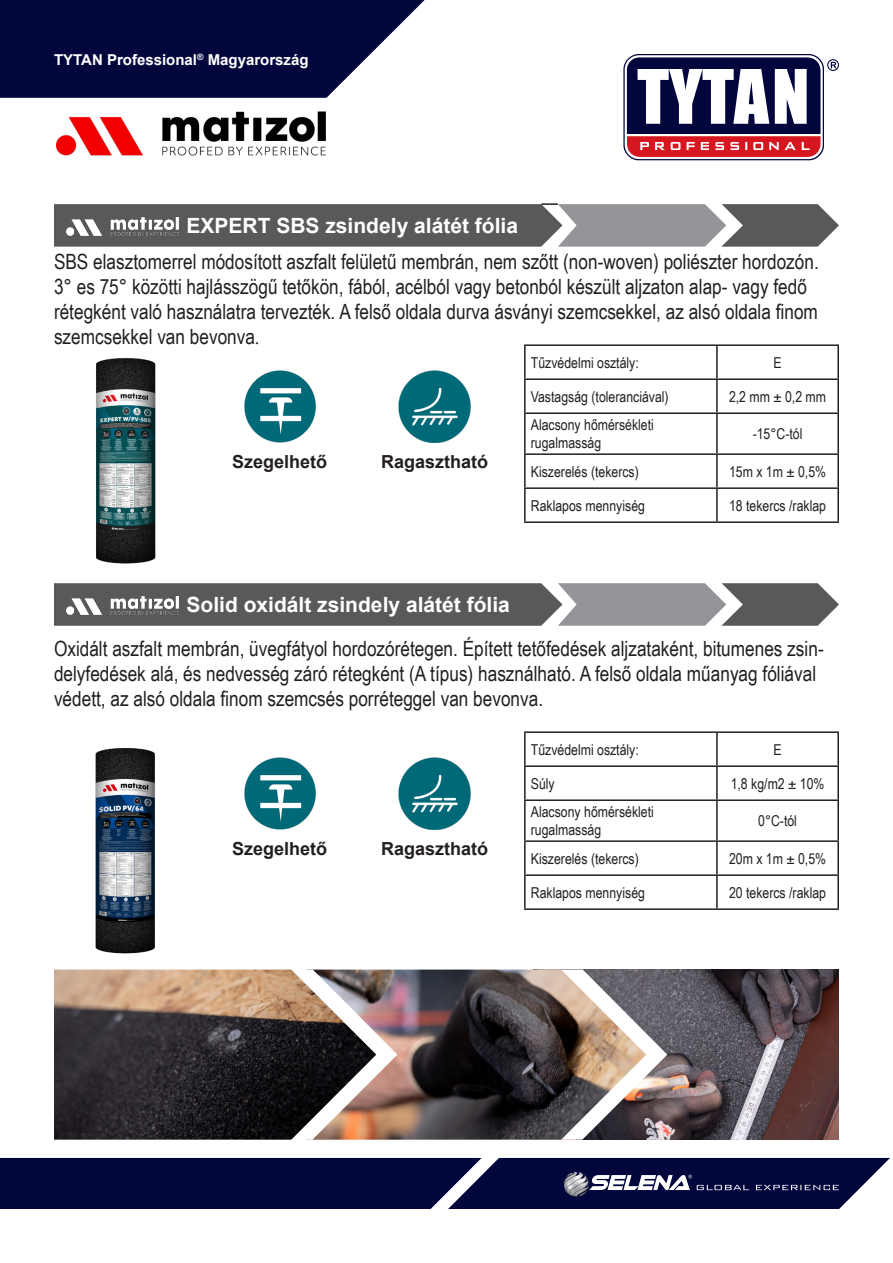
<style>
.page{position:relative;width:893px;height:1263px;background:#fff}
.page>*{position:absolute;margin:0;border:0;box-sizing:border-box;transform-origin:0 0}
.t1{font:21px/25.2px "Arial Narrow";color:#231f20}
.t2{font:700 21px "Arial";color:#fff}
.t3{font:700 18px "Arial";color:#231f20}
.t4{font:15px/18px "Arial Narrow";color:#231f20}
.t5{font:700 15px "Arial";color:#fff}
.s1{font-family:"Minion Pro";font-size:18px}
</style>
<div class="page">
<svg style="left:0;top:0;width:425px;height:98px;background:#1e2253"></svg>
<svg style="left:623px;top:54px;width:201px;height:106px"></svg>
<div style="left:625px;top:55px;width:198px;height:104px;background:linear-gradient(to right,#fefefe,#fff);border-radius:14px"></div>
<svg style="left:827px;top:59px;width:12px;height:12px"></svg>
<svg style="left:627px;top:57px;width:193px;height:100px"></svg>
<svg style="left:0;top:1158px;width:890px;height:51px;background:#161a4c"></svg>
<img style="left:57px;top:111px;width:269px;height:45px">
<img style="left:667px;top:969px;width:172px;height:171px">
<svg style="left:646px;top:969px;width:21px;height:171px;background:#8d8488"></svg>
<img style="left:397px;top:969px;width:249px;height:171px">
<svg style="left:376px;top:969px;width:21px;height:171px;background:#ae8b83"></svg>
<img style="left:54px;top:969px;width:322px;height:171px">
<svg style="left:54px;top:203px;width:785px;height:44px;background:#737474"></svg>
<img style="left:67px;top:215px;width:111px;height:22px">
<svg style="left:54px;top:583px;width:785px;height:43px;background:#707071"></svg>
<img style="left:67px;top:594px;width:111px;height:22px">
<hr style="left:524px;top:344px;width:193px;height:2px;background:#231f20">
<hr style="left:524px;top:346px;width:2px;height:32px;background:#231f20">
<hr style="left:717px;top:344px;width:122px;height:2px;background:#231f20">
<hr style="left:716px;top:346px;width:2px;height:32px;background:#231f20">
<hr style="left:837px;top:346px;width:2px;height:32px;background:#231f20">
<hr style="left:524px;top:378px;width:193px;height:2px;background:#231f20">
<hr style="left:524px;top:380px;width:2px;height:32px;background:#231f20">
<hr style="left:717px;top:378px;width:122px;height:2px;background:#231f20">
<hr style="left:716px;top:380px;width:2px;height:32px;background:#231f20">
<hr style="left:837px;top:380px;width:2px;height:32px;background:#231f20">
<hr style="left:524px;top:412px;width:193px;height:2px;background:#231f20">
<hr style="left:524px;top:414px;width:2px;height:39px;background:#231f20">
<hr style="left:717px;top:412px;width:122px;height:2px;background:#231f20">
<hr style="left:716px;top:414px;width:2px;height:39px;background:#231f20">
<hr style="left:837px;top:414px;width:2px;height:39px;background:#231f20">
<hr style="left:524px;top:453px;width:193px;height:2px;background:#231f20">
<hr style="left:524px;top:455px;width:2px;height:32px;background:#231f20">
<hr style="left:717px;top:453px;width:122px;height:2px;background:#231f20">
<hr style="left:716px;top:455px;width:2px;height:32px;background:#231f20">
<hr style="left:837px;top:455px;width:2px;height:32px;background:#231f20">
<hr style="left:524px;top:487px;width:193px;height:2px;background:#231f20">
<hr style="left:524px;top:489px;width:2px;height:32px;background:#231f20">
<hr style="left:717px;top:487px;width:122px;height:2px;background:#231f20">
<hr style="left:716px;top:489px;width:2px;height:32px;background:#231f20">
<hr style="left:837px;top:489px;width:2px;height:32px;background:#231f20">
<hr style="left:524px;top:521px;width:193px;height:2px;background:#231f20">
<hr style="left:717px;top:521px;width:122px;height:2px;background:#231f20">
<img style="left:398px;top:370px;width:73px;height:72px">
<img style="left:244px;top:370px;width:72px;height:72px">
<img style="left:96px;top:358px;width:60px;height:206px">
<img style="left:95px;top:748px;width:60px;height:206px">
<hr style="left:524px;top:731px;width:193px;height:2px;background:#231f20">
<hr style="left:524px;top:733px;width:2px;height:32px;background:#231f20">
<hr style="left:717px;top:731px;width:122px;height:2px;background:#231f20">
<hr style="left:716px;top:733px;width:2px;height:32px;background:#231f20">
<hr style="left:837px;top:733px;width:2px;height:32px;background:#231f20">
<hr style="left:524px;top:765px;width:193px;height:2px;background:#231f20">
<hr style="left:524px;top:767px;width:2px;height:32px;background:#231f20">
<hr style="left:717px;top:765px;width:122px;height:2px;background:#231f20">
<hr style="left:716px;top:767px;width:2px;height:32px;background:#231f20">
<hr style="left:837px;top:767px;width:2px;height:32px;background:#231f20">
<hr style="left:524px;top:799px;width:193px;height:2px;background:#231f20">
<hr style="left:524px;top:801px;width:2px;height:39px;background:#231f20">
<hr style="left:717px;top:799px;width:122px;height:2px;background:#231f20">
<hr style="left:716px;top:801px;width:2px;height:39px;background:#231f20">
<hr style="left:837px;top:801px;width:2px;height:39px;background:#231f20">
<hr style="left:524px;top:840px;width:193px;height:2px;background:#231f20">
<hr style="left:524px;top:842px;width:2px;height:32px;background:#231f20">
<hr style="left:717px;top:840px;width:122px;height:2px;background:#231f20">
<hr style="left:716px;top:842px;width:2px;height:32px;background:#231f20">
<hr style="left:837px;top:842px;width:2px;height:32px;background:#231f20">
<hr style="left:524px;top:874px;width:193px;height:2px;background:#231f20">
<hr style="left:524px;top:876px;width:2px;height:32px;background:#231f20">
<hr style="left:717px;top:874px;width:122px;height:2px;background:#231f20">
<hr style="left:716px;top:876px;width:2px;height:32px;background:#231f20">
<hr style="left:837px;top:876px;width:2px;height:32px;background:#231f20">
<hr style="left:524px;top:908px;width:193px;height:2px;background:#231f20">
<hr style="left:717px;top:908px;width:122px;height:2px;background:#231f20">
<img style="left:398px;top:757px;width:73px;height:72px">
<img style="left:244px;top:757px;width:72px;height:72px">
<p class="t5" style="left:54px;top:49px;width:256px">TYTAN Professional<sup>®</sup> Magyarország</p>
<p class="t2" style="left:187px;top:211px;width:333px">EXPERT SBS zsindely alátét fólia</p>
<p class="t1" style="left:54px;top:248px;width:766px">SBS elasztomerrel módosított aszfalt felületű membrán, nem szőtt (non-woven) poliészter hordozón.<br>3° es 75° közötti hajlásszögű tetőkön, fából, acélból vagy betonból készült aljzaton alap- vagy fedő rétegként való használatra tervezték. A felső oldala durva ásványi szemcsekkel, az alsó oldala finom szemcsekkel van bevonva<span class="s1">.</span></p>
<p class="t3" style="left:232px;top:449px;width:97px">Szegelhető</p>
<p class="t3" style="left:381px;top:449px;width:109px">Ragasztható</p>
<p class="t4" style="left:531px;top:353px;width:109px">Tűzvédelmi osztály:</p>
<p class="t4" style="left:773px;top:353px;width:10px">E</p>
<p class="t4" style="left:531px;top:387px;width:139px">Vastagság (toleranciával)</p>
<p class="t4" style="left:729px;top:387px;width:99px">2,2 mm ± 0,2 mm</p>
<p class="t4" style="left:531px;top:415px;width:125px">Alacsony hőmérsékleti rugalmasság</p>
<p class="t4" style="left:753px;top:424px;width:51px">-15°C-tól</p>
<p class="t4" style="left:531px;top:462px;width:109px">Kiszerelés (tekercs)</p>
<p class="t4" style="left:729px;top:462px;width:99px">15m x 1m ± 0,5%</p>
<p class="t4" style="left:531px;top:496px;width:116px">Raklapos mennyiség</p>
<p class="t4" style="left:729px;top:496px;width:99px">18 tekercs /raklap</p>
<p class="t2" style="left:187px;top:590px;width:325px">Solid oxidált zsindely alátét fólia</p>
<p class="t1" style="left:54px;top:635px;width:771px">Oxidált aszfalt membrán, üvegfátyol hordozórétegen. Épített tetőfedések aljzataként, bitumenes zsin&shy;delyfedések alá, és nedvesség záró rétegként (A típus) használható. A felső oldala műanyag fóliával védett, az alsó oldala finom szemcsés porréteggel van bevonva.</p>
<p class="t3" style="left:232px;top:836px;width:97px">Szegelhető</p>
<p class="t3" style="left:381px;top:836px;width:109px">Ragasztható</p>
<p class="t4" style="left:531px;top:740px;width:109px">Tűzvédelmi osztály:</p>
<p class="t4" style="left:773px;top:740px;width:10px">E</p>
<p class="t4" style="left:531px;top:774px;width:25px">Súly</p>
<p class="t4" style="left:731px;top:774px;width:95px">1,8 kg/m2 ± 10%</p>
<p class="t4" style="left:531px;top:802px;width:125px">Alacsony hőmérsékleti rugalmasság</p>
<p class="t4" style="left:758px;top:811px;width:40px">0°C-tól</p>
<p class="t4" style="left:531px;top:849px;width:109px">Kiszerelés (tekercs)</p>
<p class="t4" style="left:729px;top:849px;width:99px">20m x 1m ± 0,5%</p>
<p class="t4" style="left:531px;top:883px;width:116px">Raklapos mennyiség</p>
<p class="t4" style="left:729px;top:883px;width:99px">20 tekercs /raklap</p>
</div>
